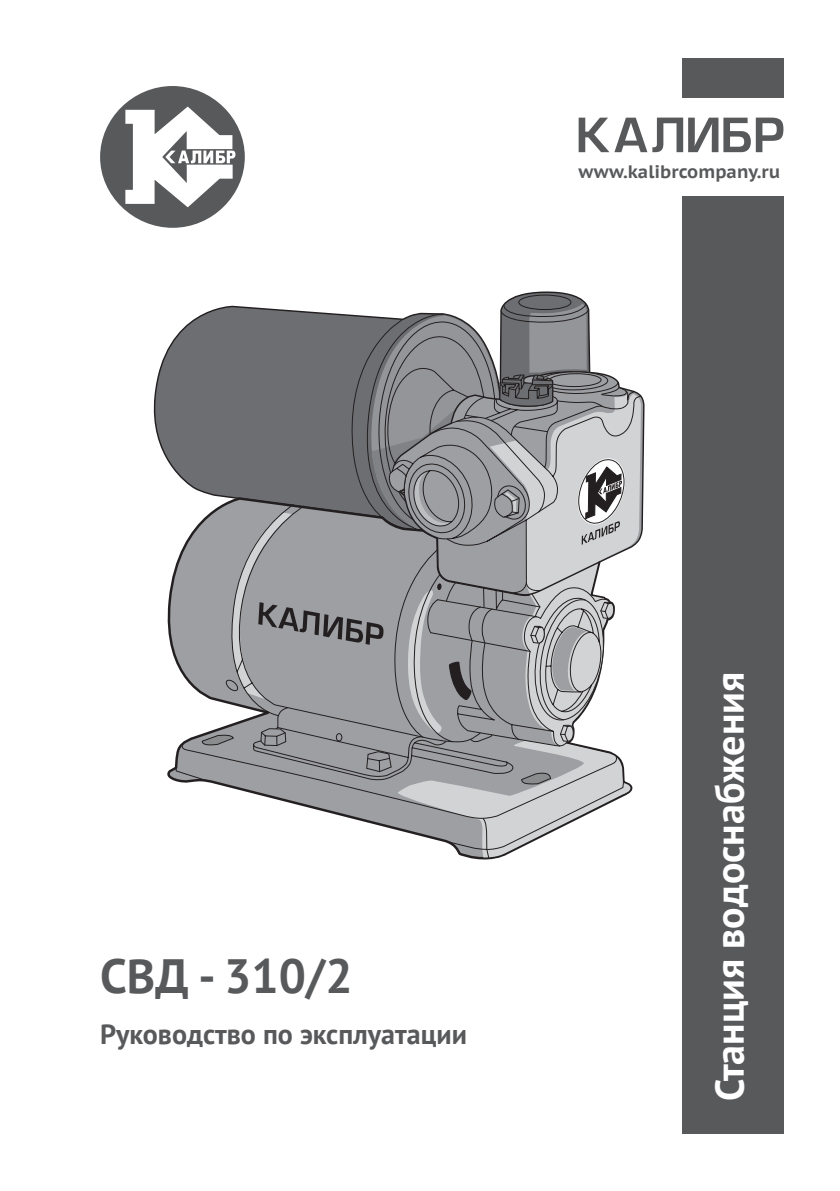
<style>
.page{position:relative;width:840px;height:1191px;background:#fff}
.page>*{position:absolute;margin:0;border:0;box-sizing:border-box;transform-origin:0 0}
.t1{font:700 48px "PT Sans";color:#58595b}
.t2{font:700 40px "PT Sans";color:#fff}
.t3{font:700 28px "PT Sans";color:#58595b}
.t4{font:700 18px "PT Sans Caption";color:#58595b}
</style>
<div class="page">
<div style="left:682px;top:196px;width:101px;height:937px;background:#58595b"></div>
<svg style="left:578px;top:118px;width:205px;height:34px"></svg>
<div style="left:100px;top:86px;width:145px;height:142px;background:#58595b;border-radius:50%"></div>
<svg style="left:125px;top:105px;width:110px;height:104px"></svg>
<div style="left:681px;top:58px;width:102px;height:40px;background:#58595b"></div>
<svg style="left:159px;top:315px;width:41px;height:466px"></svg>
<svg style="left:175px;top:596px;width:77px;height:198px"></svg>
<svg style="left:252px;top:785px;width:246px;height:75px"></svg>
<svg style="left:412px;top:785px;width:212px;height:65px"></svg>
<svg style="left:635px;top:391px;width:6px;height:154px"></svg>
<svg style="left:498px;top:785px;width:55px;height:73px"></svg>
<svg style="left:200px;top:291px;width:435px;height:494px;background:#9b9c9e"></svg>
<p class="t4" style="left:578px;top:164px;width:203px">www.kalibrcompany.ru</p>
<h1 class="t1" style="left:100px;top:944px;width:254px">СВД - 310/2</h1>
<p class="t3" style="left:100px;top:1016px;width:368px">Руководство по эксплуатации</p>
<h2 class="t2" style="left:703px;top:1100px;width:430px;rotate:-90deg">Станция водоснабжения</h2>
</div>
